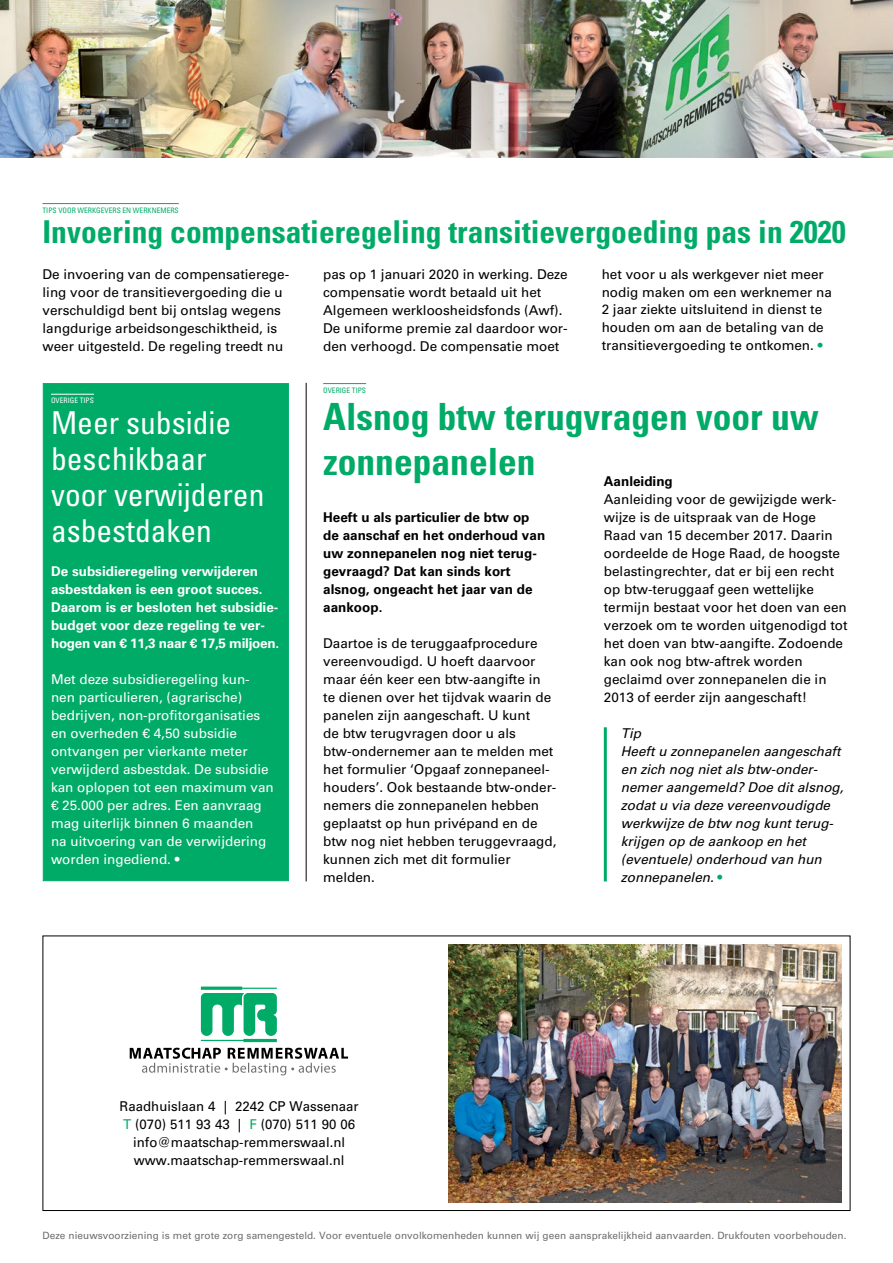
<style>
.page{position:relative;width:893px;height:1263px;background:#fff}
.page>*{position:absolute;margin:0;border:0;box-sizing:border-box;transform-origin:0 0}
.t1{font:700 condensed 37.5px/45px "Univers LT Std";color:#00ab67}
.t2{font:700 condensed 31.5px "Univers LT Std";color:#00ab67}
.t3{font:condensed 31.5px/36px "Univers LT Std";color:#fff}
.t4{font:13.5px/18px "Univers LT Std";color:#000}
.t5{font:13.5px/18px "Univers LT Std";color:#fff}
.t6{font:italic 13.5px/18px "Univers LT Std";color:#000}
.t7{font:700 13.5px/18px "Univers LT Std";color:#000}
.t8{font:700 13.5px/18px "Univers LT Std";color:#fff}
.t9{font:10.05px "Univers LT Std";color:#6d6e71}
.t10{font:condensed 7.5px "Univers LT Std";color:#00ab67}
.t11{font:condensed 7.5px "Univers LT Std";color:#fff}
.s1{color:#00ab67}
.s2{font-style:normal;color:#00ab67}
</style>
<div class="page">
<img style="left:449px;top:944px;width:393px;height:258px">
<img style="left:0;top:0;width:893px;height:157px">
<svg style="left:130px;top:1048px;width:218px;height:27px"></svg>
<svg style="left:201px;top:986px;width:76px;height:56px"></svg>
<div style="left:43px;top:383px;width:246px;height:498px;background:#00ab67;border:1px solid #00ab67"></div>
<hr style="left:323px;top:383px;width:43px;height:1px;background:#00ab67">
<hr style="left:51px;top:394px;width:43px;height:1px;background:#fff">
<hr style="left:306px;top:383px;width:1px;height:498px;background:#000">
<hr style="left:43px;top:203px;width:136px;height:1px;background:#00ab67">
<hr style="left:604px;top:727px;width:3px;height:154px;background:#00ab67">
<p class="t10" style="left:43px;top:205px;width:138px">TIPS VOOR WERKGEVERS EN WERKNEMERS</p>
<h2 class="t2" style="left:43px;top:212px;width:805px">Invoering compensatieregeling transitievergoeding pas in 2020</h2>
<p class="t4" style="left:43px;top:265px;width:248px">De invoering van de compensatierege&shy;ling voor de transitievergoeding die u verschuldigd bent bij ontslag wegens langdurige arbeidsongeschiktheid, is weer uitgesteld. De regeling treedt nu</p>
<p class="t4" style="left:323px;top:265px;width:246px">pas op 1 januari 2020 in werking. Deze compensatie wordt betaald uit het Algemeen werkloosheidsfonds (Awf).<br>De uniforme premie zal daardoor wor&shy;den verhoogd. De compensatie moet</p>
<p class="t4" style="left:602px;top:265px;width:232px">het voor u als werkgever niet meer nodig maken om een werknemer na 2 jaar ziekte uitsluitend in dienst te houden om aan de betaling van de transitievergoeding te ontkomen. <span class="s1">•</span></p>
<p class="t11" style="left:51px;top:396px;width:44px">OVERIGE TIPS</p>
<h2 class="t3" style="left:51px;top:404px;width:215px">Meer subsidie beschikbaar voor verwijderen asbestdaken</h2>
<p class="t8" style="left:51px;top:562px;width:230px">De subsidieregeling verwijderen asbestdaken is een groot succes.<br>Daarom is er besloten het subsidie&shy;budget voor deze regeling te ver&shy;hogen van € 11,3 naar € 17,5 miljoen.</p>
<p class="t5" style="left:51px;top:670px;width:224px">Met deze subsidieregeling kun&shy;nen particulieren, (agrarische) bedrijven, non-profitorganisaties en overheden € 4,50 subsidie ontvangen per vierkante meter verwijderd asbestdak. De subsidie kan oplopen tot een maximum van € 25.000 per adres. Een aanvraag mag uiterlijk binnen 6 maanden<br>na uitvoering van de verwijdering worden ingediend. •</p>
<p class="t10" style="left:323px;top:385px;width:44px">OVERIGE TIPS</p>
<h1 class="t1" style="left:323px;top:394px;width:497px">Alsnog btw terugvragen voor uw zonnepanelen</h1>
<p class="t7" style="left:604px;top:472px;width:71px">Aanleiding</p>
<p class="t4" style="left:604px;top:490px;width:245px">Aanleiding voor de gewijzigde werk&shy;wijze is de uitspraak van de Hoge Raad van 15 december 2017. Daarin oordeelde de Hoge Raad, de hoogste belastingrechter, dat er bij een recht op btw-teruggaaf geen wettelijke termijn bestaat voor het doen van een verzoek om te worden uitgenodigd tot het doen van btw-aangifte. Zodoende kan ook nog btw-aftrek worden geclaimd over zonnepanelen die in 2013 of eerder zijn aangeschaft!</p>
<p class="t6" style="left:621px;top:724px;width:224px">Tip<br>Heeft u zonnepanelen aangeschaft en zich nog niet als btw-onder&shy;nemer aangemeld? Doe dit alsnog, zodat u via deze vereenvoudigde werkwijze de btw nog kunt terug&shy;krijgen op de aankoop en het (eventuele) onderhoud van hun zonnepanelen. <span class="s2">•</span></p>
<p class="t7" style="left:323px;top:508px;width:224px">Heeft u als particulier de btw op de aanschaf en het onderhoud van uw zonnepanelen nog niet terug&shy;gevraagd? Dat kan sinds kort alsnog, ongeacht het jaar van de aankoop.</p>
<p class="t4" style="left:323px;top:634px;width:235px">Daartoe is de teruggaafprocedure vereenvoudigd. U hoeft daarvoor maar één keer een btw-aangifte in<br>te dienen over het tijdvak waarin de panelen zijn aangeschaft. U kunt<br>de btw terugvragen door u als btw-ondernemer aan te melden met het formulier ‘Opgaaf zonnepaneel&shy;houders’. Ook bestaande btw-onder&shy;nemers die zonnepanelen hebben geplaatst op hun privépand en de btw nog niet hebben teruggevraagd, kunnen zich met dit formulier melden.</p>
<p class="t4" style="left:120px;top:1097px;width:241px;text-align:center">Raadhuislaan 4 | 2242 CP Wassenaar <span class="s1">T</span> (070) 511 93 43 | <span class="s1">F</span> (070) 511 90 06 info@maatschap-remmerswaal.nl www.maatschap-remmerswaal.nl</p>
<p class="t9" style="left:43px;top:1230px;width:805px">Deze nieuwsvoorziening is met grote zorg samengesteld. Voor eventuele onvolkomenheden kunnen wij geen aansprakelijkheid aanvaarden. Drukfouten voorbehouden.</p>
</div>
